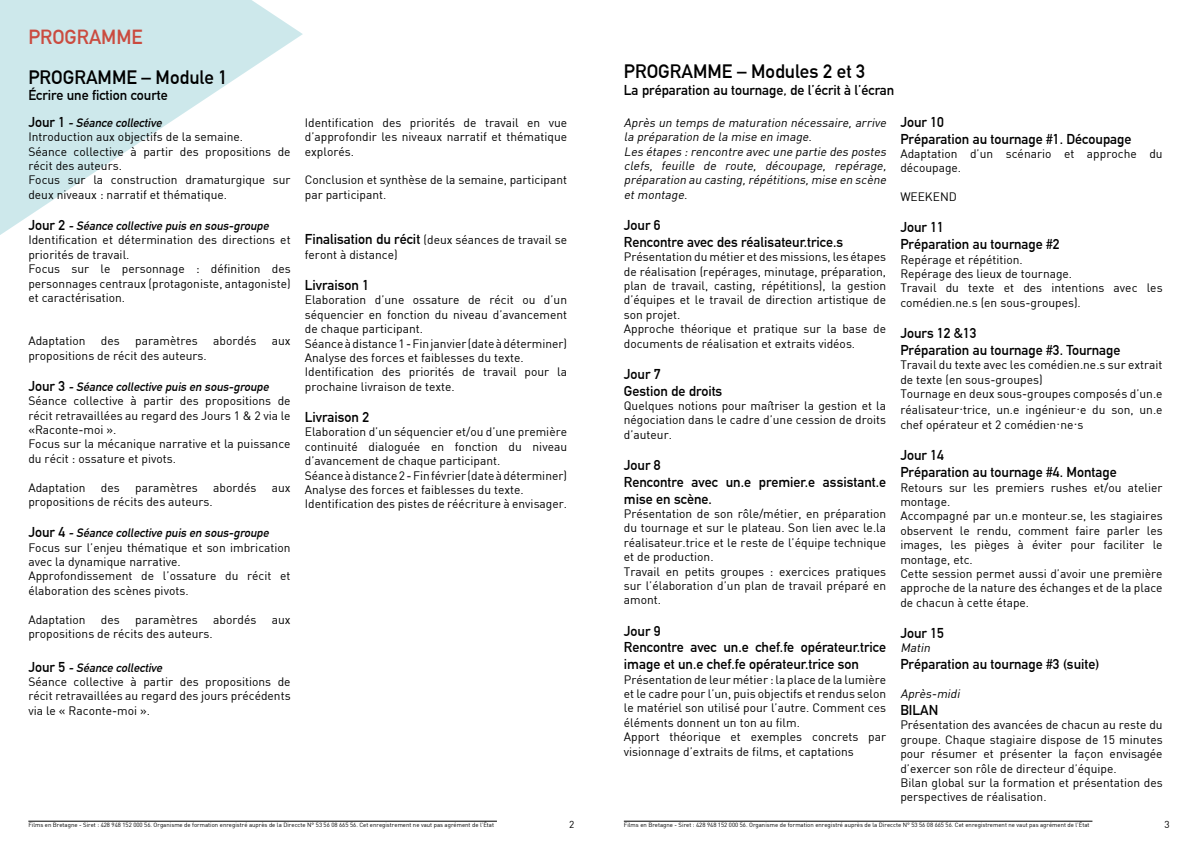
<style>
.page{position:relative;width:1191px;height:842px;background:#fff}
.page>*{position:absolute;margin:0;border:0;box-sizing:border-box;transform-origin:0 0}
.t1{font:700 20px "DIN Alternate";color:#ca4b3f}
.t2{font:700 19px "DIN Alternate";color:#000}
.t3{font:700 14px/16.8px "DIN Alternate";color:#000}
.t4{font:12px/14.4px "DIN";color:#000}
.t5{font:italic 12px/14.4px "DIN";color:#000}
.t6{font:italic 700 12px "DIN Alternate";color:#000}
.t7{font:10px "DIN";color:#000}
.t8{font:6px "DIN";color:#000}
.s1{font-style:normal;font-size:14px}
.s2{font-family:"DIN Alternate";font-weight:700;font-size:14px}
.s3{font-family:"Arial";font-size:13px}
</style>
<div class="page">
<hr style="left:28px;top:821px;width:469px;height:1px;background:#000">
<hr style="left:624px;top:821px;width:468px;height:1px;background:#000">
<svg style="left:0;top:0;width:303px;height:235px;fill:#cde8eb"></svg>
<h1 class="t1" style="left:28px;top:22px;width:116px">PROGRAMME</h1>
<h2 class="t2" style="left:28px;top:63px;width:201px">PROGRAMME – Module 1</h2>
<p class="t3" style="left:28px;top:86px;width:141px">Écrire une fiction courte</p>
<p class="t6" style="left:28px;top:113px;width:138px"><span class="s1">J o u r 1</span> -Séance collective</p>
<p class="t4" style="left:28px;top:129px;width:264px">Introduction aux objectifs de la semaine.<br>Séance collective à partir des propositions de récit des auteurs.<br>Focus sur la construction dramaturgique sur deux niveaux : narratif et thématique.</p>
<p class="t6" style="left:28px;top:217px;width:245px"><span class="s1">J o u r 2</span> -Séance collective puis en sous-groupe</p>
<p class="t4" style="left:28px;top:233px;width:264px">Identification et détermination des directions et priorités de travail.<br>Focus sur le personnage : définition des personnages centraux (protagoniste, antagoniste) et caractérisation.</p>
<p class="t4" style="left:28px;top:333px;width:59px">Adaptation</p>
<p class="t4" style="left:101px;top:333px;width:20px">des</p>
<p class="t4" style="left:135px;top:333px;width:64px">paramètres</p>
<p class="t4" style="left:213px;top:333px;width:45px">abordés</p>
<p class="t4" style="left:272px;top:333px;width:20px">aux</p>
<p class="t4" style="left:28px;top:348px;width:180px">propositions de récit des auteurs.</p>
<p class="t6" style="left:28px;top:377px;width:245px"><span class="s1">J o u r 3</span> -Séance collective puis en sous-groupe</p>
<p class="t4" style="left:28px;top:393px;width:264px">Séance collective à partir des propositions de récit retravaillées au regard des Jours 1 &amp; 2 via le «Raconte-moi ».<br>Focus sur la mécanique narrative et la puissance du récit : ossature et pivots.</p>
<p class="t4" style="left:28px;top:480px;width:59px">Adaptation</p>
<p class="t4" style="left:101px;top:480px;width:20px">des</p>
<p class="t4" style="left:135px;top:480px;width:64px">paramètres</p>
<p class="t4" style="left:213px;top:480px;width:45px">abordés</p>
<p class="t4" style="left:272px;top:480px;width:20px">aux</p>
<p class="t4" style="left:28px;top:494px;width:186px">propositions de récits des auteurs.</p>
<p class="t6" style="left:28px;top:524px;width:245px"><span class="s1">J o u r 4</span> -Séance collective puis en sous-groupe</p>
<p class="t4" style="left:28px;top:540px;width:264px">Focus sur l’enjeu thématique et son imbrication avec la dynamique narrative.<br>Approfondissement de l’ossature du récit et élaboration des scènes pivots.</p>
<p class="t4" style="left:28px;top:612px;width:59px">Adaptation</p>
<p class="t4" style="left:101px;top:612px;width:20px">des</p>
<p class="t4" style="left:135px;top:612px;width:64px">paramètres</p>
<p class="t4" style="left:213px;top:612px;width:45px">abordés</p>
<p class="t4" style="left:272px;top:612px;width:20px">aux</p>
<p class="t4" style="left:28px;top:626px;width:186px">propositions de récits des auteurs.</p>
<p class="t6" style="left:28px;top:658px;width:138px"><span class="s1">J o u r 5</span> -Séance collective</p>
<p class="t4" style="left:28px;top:674px;width:264px;text-align:justify">Séance collective à partir des propositions de récit retravaillées au regard des jours précédents via le « Raconte-moi ».</p>
<p class="t4" style="left:305px;top:115px;width:264px;text-align:justify">Identification des priorités de travail en vue d’approfondir les niveaux narratif et thématique explorés.</p>
<p class="t4" style="left:305px;top:173px;width:264px">Conclusion et synthèse de la semaine, participant par participant.</p>
<p class="t4" style="left:305px;top:233px;width:264px"><span class="s2">Finalisation du récit</span> (deux séances de travail se feront à distance)</p>
<p class="t3" style="left:305px;top:276px;width:66px">Livraison 1</p>
<p class="t4" style="left:305px;top:293px;width:264px">Elaboration d’une ossature de récit ou d’un séquencier en fonction du niveau d’avancement de chaque participant.<br>Séance à distance 1 - Fin janvier (date à déterminer)<br>Analyse des forces et faiblesses du texte.<br>Identification des priorités de travail pour la prochaine livraison de texte.</p>
<p class="t3" style="left:305px;top:408px;width:66px">Livraison 2</p>
<p class="t4" style="left:305px;top:425px;width:264px">Elaboration d’un séquencier et/ou d’une première continuité dialoguée en fonction du niveau d’avancement de chaque participant.<br>Séance à distance 2 - Fin février (date à déterminer)<br>Analyse des forces et faiblesses du texte.<br>Identification des pistes de réécriture à envisager.</p>
<h2 class="t2" style="left:624px;top:57px;width:243px">PROGRAMME – Modules 2 et 3</h2>
<p class="t3" style="left:624px;top:81px;width:272px">La préparation au tournage, de l’écrit à l’écran</p>
<p class="t5" style="left:624px;top:115px;width:266px">Après un temps de maturation nécessaire, arrive la préparation de la mise en image.<br>Les étapes :rencontre avec une partie des postes clefs, feuille de route, découpage, repérage, préparation au casting,répétitions,mise en scène etmontage.</p>
<p class="t3" style="left:624px;top:216px;width:221px">Jour 6<br>Rencontre avec des réalisateur.trice.s</p>
<p class="t4" style="left:624px;top:249px;width:264px">Présentation du métier et des missions, les étapes de réalisation (repérages, minutage, préparation, plan de travail, casting, répétitions), la gestion d’équipes et le travail de direction artistique de son projet.<br>Approche théorique et pratique sur la base de documents de réalisation et extraits vidéos.</p>
<p class="t3" style="left:624px;top:365px;width:100px">Jour 7<br>Gestion de droits</p>
<p class="t4" style="left:624px;top:398px;width:264px;text-align:justify">Quelques notions pour maîtriser la gestion et la négociation dans le cadre d’une cession de droits d’auteur.</p>
<p class="t3" style="left:624px;top:456px;width:264px">Jour 8<br>Rencontre avec un.e premier.e assistant.e mise en scène.</p>
<p class="t4" style="left:624px;top:506px;width:264px">Présentation de son rôle/métier, en préparation du tournage et sur le plateau. Son lien avec le.la réalisateur.trice et le reste de l’équipe technique et de production.<br>Travail en petits groupes : exercices pratiques sur l’élaboration d’un plan de travail préparé en amont.</p>
<p class="t3" style="left:624px;top:621px;width:264px">Jour 9<br>Rencontre avec un.e chef.fe opérateur.trice image et un.e chef.fe opérateur.trice son</p>
<p class="t4" style="left:624px;top:672px;width:264px">Présentation de leur métier : la place de la lumière et le cadre pour l’un, puis objectifs et rendus selon le matériel son utilisé pour l’autre. Comment ces éléments donnent un ton au film.<br>Apport théorique et exemples concrets par visionnage d’extraits de films, et captations</p>
<p class="t3" style="left:900px;top:113px;width:233px">Jour 10<br>Préparation au tournage #1. Découpage</p>
<p class="t4" style="left:900px;top:146px;width:264px">Adaptation d’un scénario et approche du découpage.</p>
<p class="t4" style="left:900px;top:189px;width:58px">WEEKEND</p>
<p class="t3" style="left:900px;top:218px;width:161px">Jour 11<br>Préparation au tournage #2</p>
<p class="t4" style="left:900px;top:252px;width:264px">Repérage et répétition.<br>Repérage des lieux de tournage.<br>Travail du texte et des intentions avec les comédien.ne.s (en sous-groupes).</p>
<p class="t3" style="left:900px;top:324px;width:222px">Jours 12 &amp;13<br>Préparation au tournage #3. Tournage</p>
<p class="t4" style="left:900px;top:357px;width:264px">Travail du texte avec les comédien.ne.s sur extrait de texte (en sous-groupes)<br>Tournage en deux sous-groupes composés d’un.e</p>
<p class="t4" style="left:900px;top:401px;width:264px;line-height:15.6px">réalisateur<span class="s3">·</span>trice, un.e ingénieur<span class="s3">·</span>e du son, un.e chef opérateur et 2 comédien<span class="s3">·</span>ne<span class="s3">·</span>s</p>
<p class="t3" style="left:900px;top:446px;width:218px">Jour 14<br>Préparation au tournage #4. Montage</p>
<p class="t4" style="left:900px;top:480px;width:264px">Retours sur les premiers rushes et/ou atelier montage.<br>Accompagné par un.e monteur.se, les stagiaires observent le rendu, comment faire parler les images, les pièges à éviter pour faciliter le montage, etc.<br>Cette session permet aussi d’avoir une première approche de la nature des échanges et de la place de chacun à cette étape.</p>
<p class="t3" style="left:900px;top:624px;width:45px">Jour 15</p>
<p class="t5" style="left:900px;top:641px;width:34px">Matin</p>
<p class="t3" style="left:900px;top:655px;width:200px">Préparation au tournage #3 (suite)</p>
<p class="t5" style="left:900px;top:686px;width:64px">Après-midi</p>
<p class="t3" style="left:900px;top:701px;width:40px">BILAN</p>
<p class="t4" style="left:900px;top:717px;width:264px">Présentation des avancées de chacun au reste du groupe. Chaque stagiaire dispose de 15 minutes pour résumer et présenter la façon envisagée d’exercer son rôle de directeur d’équipe.<br>Bilan global sur la formation et présentation des perspectives de réalisation.</p>
<p class="t8" style="left:28px;top:821px;width:467px">Films en Bretagne - Siret : 428 948 152 000 56. Organisme de formation enregistré auprès de la Direccte N° 53 56 08 665 56. Cet enregistrement ne vaut pas agrément de l’État</p>
<p class="t7" style="left:569px;top:818px;width:7px">2</p>
<p class="t8" style="left:624px;top:821px;width:467px">Films en Bretagne - Siret : 428 948 152 000 56. Organisme de formation enregistré auprès de la Direccte N° 53 56 08 665 56. Cet enregistrement ne vaut pas agrément de l’État</p>
<p class="t7" style="left:1164px;top:818px;width:7px">3</p>
</div>
